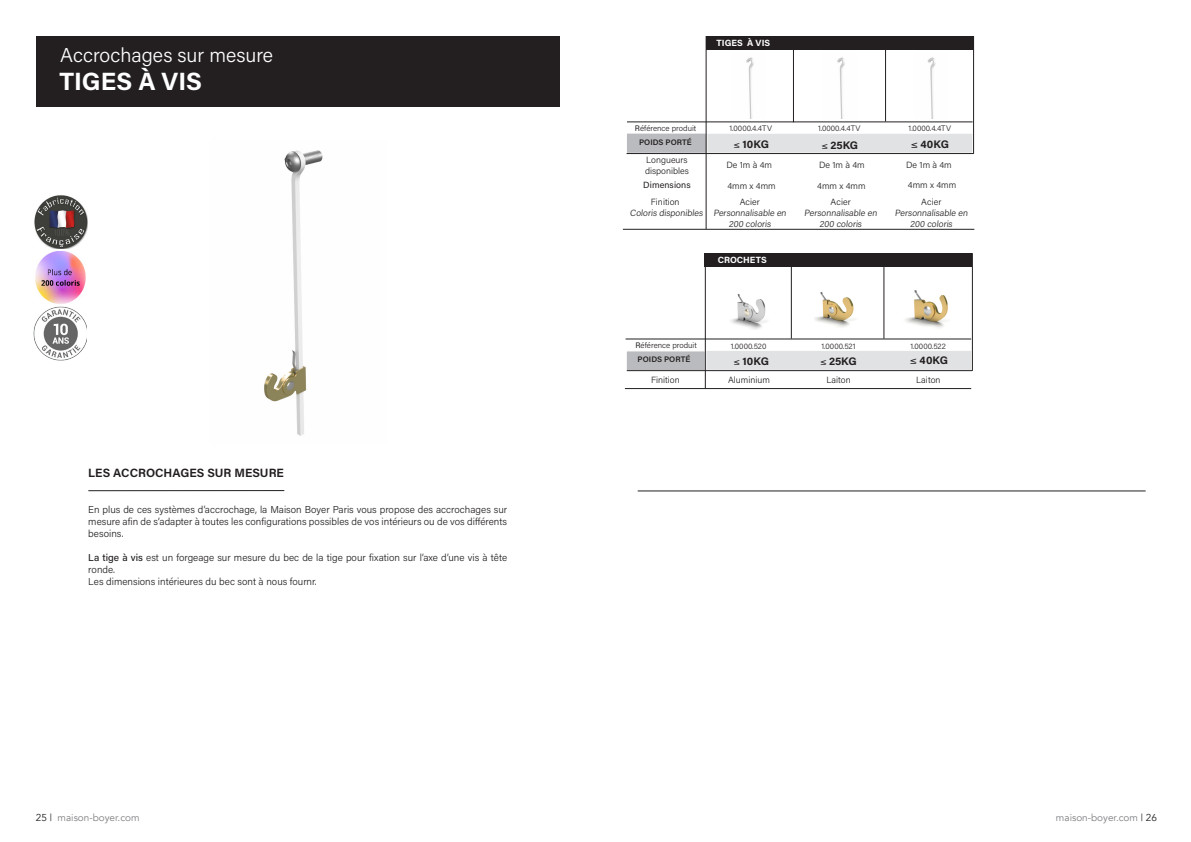
<style>
.page{position:relative;width:1191px;height:842px;background:#fff}
.page>*{position:absolute;margin:0;border:0;box-sizing:border-box;transform-origin:0 0}
.t1{font:25px "Acumin Variable Concept";letter-spacing:.05em;color:#fff}
.t2{font:20px "Acumin Variable Concept";letter-spacing:.01em;color:#fff}
.t3{font:12px "Acumin Variable Concept";letter-spacing:.03em;color:#231f20}
.t4{font:11px "Acumin Variable Concept";letter-spacing:.04em;color:#231f20}
.t5{font:10px/12px "Acumin Variable Concept";letter-spacing:.01em;color:#231f20;text-align:justify}
.t6{font:10px "Avenir";color:#7c7e81}
.t7{font:9px "Acumin Variable Concept";letter-spacing:.01em;color:#231f20}
.t8{font:9px "Acumin Variable Concept";letter-spacing:.045em;color:#fff}
.t9{font:8px "Acumin Variable Concept";letter-spacing:.01em;color:#231f20}
.t10{font:8px "Acumin Variable Concept";letter-spacing:.035em;color:#231f20}
.s1{color:#231f20}
</style>
<div class="page">
<div style="left:36px;top:36px;width:523px;height:71px;background:#231f20"></div>
<div style="left:706px;top:36px;width:267px;height:14px;background:#231f20"></div>
<hr style="left:627px;top:122px;width:345px;height:1px;background:#231f20">
<div style="left:704px;top:133px;width:269px;height:21px;background:#e1e2e4;border:1px solid #fff"></div>
<hr style="left:623px;top:229px;width:351px;height:1px;background:#231f20">
<div style="left:626px;top:133px;width:81px;height:21px;background:#babbbe;border:1px solid #fff"></div>
<hr style="left:706px;top:36px;width:1px;height:193px;background:#231f20">
<hr style="left:793px;top:50px;width:1px;height:72px;background:#231f20">
<hr style="left:885px;top:49px;width:1px;height:72px;background:#231f20">
<hr style="left:973px;top:36px;width:1px;height:118px;background:#231f20">
<hr style="left:626px;top:153px;width:347px;height:1px;background:#231f20">
<div style="left:704px;top:253px;width:268px;height:14px;background:#231f20"></div>
<hr style="left:625px;top:339px;width:346px;height:1px;background:#231f20">
<hr style="left:625px;top:388px;width:346px;height:1px;background:#231f20">
<div style="left:626px;top:350px;width:79px;height:21px;background:#babbbe;border:1px solid #fff"></div>
<hr style="left:883px;top:267px;width:1px;height:72px;background:#231f20">
<hr style="left:791px;top:266px;width:1px;height:73px;background:#231f20">
<div style="left:705px;top:350px;width:267px;height:21px;background:#e1e2e4;border:1px solid #fff"></div>
<hr style="left:972px;top:253px;width:1px;height:118px;background:#231f20">
<hr style="left:705px;top:261px;width:1px;height:128px;background:#231f20">
<hr style="left:627px;top:370px;width:345px;height:1px;background:#231f20">
<hr style="left:88px;top:490px;width:196px;height:1px;background:#231f20">
<img style="left:33px;top:251px;width:54px;height:109px">
<img style="left:34px;top:195px;width:53px;height:53px">
<hr style="left:637px;top:491px;width:508px;height:1px;background:#231f20">
<img style="left:731px;top:294px;width:36px;height:35px">
<img style="left:814px;top:292px;width:42px;height:36px">
<img style="left:905px;top:290px;width:43px;height:38px">
<img style="left:264px;top:150px;width:59px;height:286px">
<img style="left:746px;top:57px;width:8px;height:62px">
<img style="left:837px;top:57px;width:8px;height:62px">
<img style="left:927px;top:57px;width:9px;height:62px">
<p class="t2" style="left:60px;top:41px;width:214px">Accrochages sur mesure</p>
<p class="t1" style="left:59px;top:64px;width:143px">TIGES À VIS</p>
<p class="t3" style="left:88px;top:465px;width:197px">LES ACCROCHAGES SUR MESURE</p>
<p class="t5" style="left:88px;top:503px;width:420px">En plus de ces systèmes d’accrochage, la Maison Boyer Paris vous propose des accrochages sur mesure afin de s’adapter à toutes les configurations possibles de vos intérieurs ou de vos différents besoins.</p>
<p class="t5" style="left:88px;top:551px;width:420px">La tige à vis est un forgeage sur mesure du bec de la tige pour fixation sur l’axe d’une vis à tête ronde.</p>
<p class="t5" style="left:88px;top:575px;width:230px">Les dimensions intérieures du bec sont à nous fournr.</p>
<p class="t8" style="left:716px;top:36px;width:55px">TIGES À VIS</p>
<p class="t9" style="left:635px;top:123px;width:63px">Référence produit</p>
<p class="t7" style="left:646px;top:154px;width:43px">Longueurs</p>
<p class="t7" style="left:645px;top:164px;width:45px">disponibles</p>
<p class="t7" style="left:651px;top:195px;width:30px">Finition</p>
<p class="t7" style="left:630px;top:206px;width:76px">Coloris disponibles</p>
<p class="t9" style="left:729px;top:123px;width:44px">1.0000.4.4TV</p>
<p class="t9" style="left:908px;top:123px;width:44px">1.0000.4.4TV</p>
<p class="t9" style="left:818px;top:123px;width:44px">1.0000.4.4TV</p>
<p class="t10" style="left:639px;top:137px;width:54px">POIDS PORTÉ</p>
<p class="t4" style="left:734px;top:137px;width:36px">≤ 10KG</p>
<p class="t4" style="left:821px;top:137px;width:37px">≤ 25KG</p>
<p class="t4" style="left:911px;top:137px;width:39px">≤ 40KG</p>
<p class="t7" style="left:819px;top:159px;width:47px">De 1m à 4m</p>
<p class="t7" style="left:906px;top:159px;width:47px">De 1m à 4m</p>
<p class="t7" style="left:740px;top:196px;width:21px">Acier</p>
<p class="t7" style="left:713px;top:207px;width:76px">Personnalisable en</p>
<p class="t7" style="left:728px;top:217px;width:45px">200 coloris</p>
<p class="t7" style="left:726px;top:159px;width:47px">De 1m à 4m</p>
<p class="t7" style="left:643px;top:179px;width:48px">Dimensions</p>
<p class="t7" style="left:727px;top:179px;width:50px">4mm x 4mm</p>
<p class="t7" style="left:817px;top:179px;width:50px">4mm x 4mm</p>
<p class="t7" style="left:908px;top:178px;width:50px">4mm x 4mm</p>
<p class="t7" style="left:830px;top:196px;width:21px">Acier</p>
<p class="t7" style="left:804px;top:207px;width:76px">Personnalisable en</p>
<p class="t7" style="left:819px;top:217px;width:45px">200 coloris</p>
<p class="t7" style="left:921px;top:196px;width:21px">Acier</p>
<p class="t7" style="left:895px;top:207px;width:76px">Personnalisable en</p>
<p class="t7" style="left:910px;top:217px;width:45px">200 coloris</p>
<p class="t8" style="left:717px;top:254px;width:50px">CROCHETS</p>
<p class="t9" style="left:635px;top:339px;width:63px">Référence produit</p>
<p class="t10" style="left:637px;top:354px;width:54px">POIDS PORTÉ</p>
<p class="t7" style="left:651px;top:373px;width:30px">Finition</p>
<p class="t7" style="left:728px;top:373px;width:43px">Aluminium</p>
<p class="t7" style="left:826px;top:373px;width:26px">Laiton</p>
<p class="t7" style="left:916px;top:373px;width:26px">Laiton</p>
<p class="t9" style="left:731px;top:341px;width:37px">1.0000.520</p>
<p class="t9" style="left:821px;top:340px;width:35px">1.0000.521</p>
<p class="t9" style="left:910px;top:340px;width:37px">1.0000.522</p>
<p class="t4" style="left:734px;top:354px;width:36px">≤ 10KG</p>
<p class="t4" style="left:820px;top:354px;width:37px">≤ 25KG</p>
<p class="t4" style="left:910px;top:353px;width:39px">≤ 40KG</p>
<p class="t6" style="left:36px;top:811px;width:105px"><span class="s1">25 |</span> maison-boyer.com</p>
<p class="t6" style="left:1056px;top:811px;width:102px">maison-boyer.com <span class="s1">| 26</span></p>
</div>
